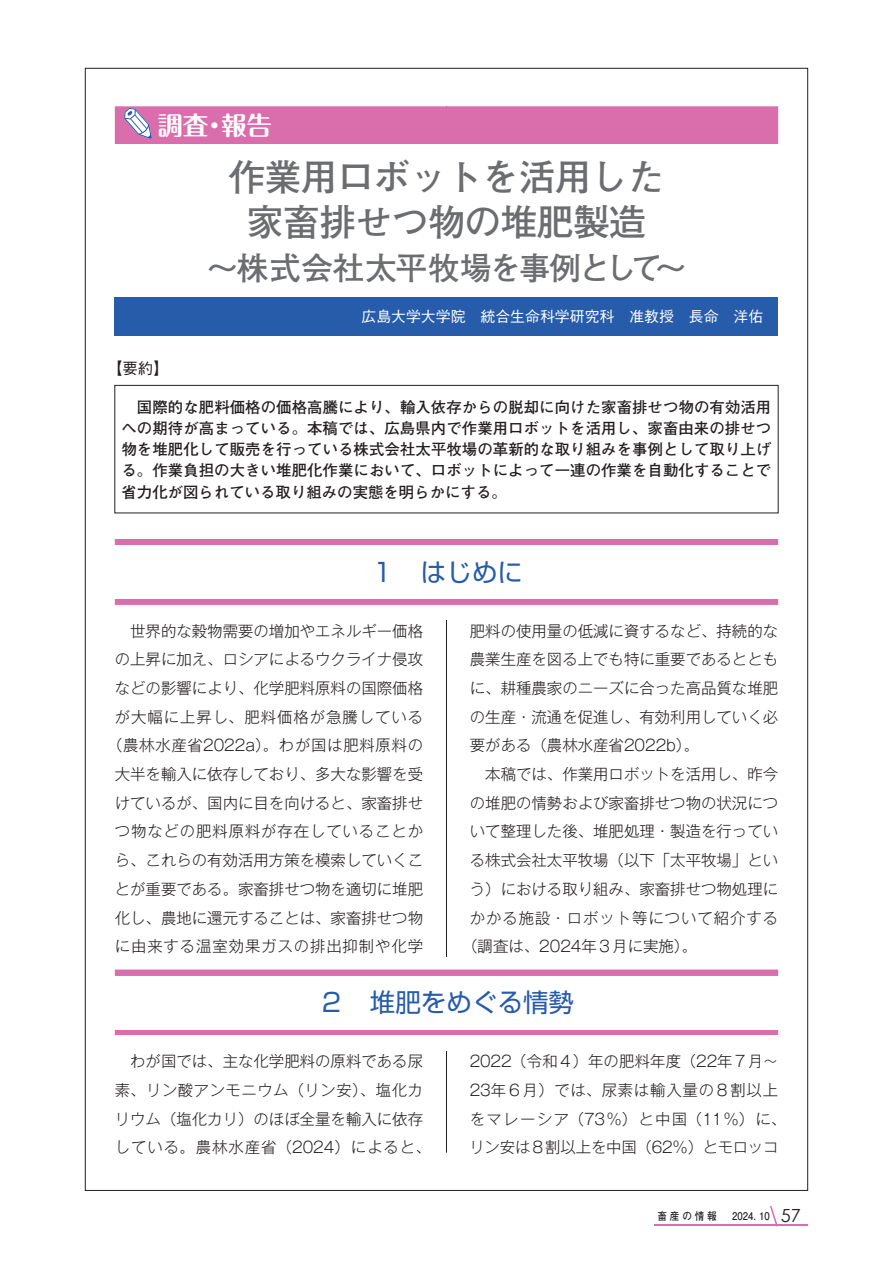
<style>
.page{position:relative;width:893px;height:1263px;background:#fff}
.page>*{position:absolute;margin:0;border:0;box-sizing:border-box;transform-origin:0 0}
.調査報告タイトル{font:700 37.2px "Futo Go B101 Pr 5";letter-spacing:-.025em;color:#6c6d70}
.タイトルサブ{font:700 31.95px "Futo Go B101 Pro";letter-spacing:-.04em;color:#6c6d70}
.段抜き見出し{font:25.5px "Shin Go Pr 5";color:#275caa}
.調査報告タイトル-2{font:700 25.5px "Maru Fo Pro";color:#fff}
.本文{font:300 15.45px/28.7px "Gothic MB101 Pr 5";color:#231f20;text-align:right}
.要約{font:700 15.45px/21.3px "Futo Go B101 Pro";color:#231f20;text-align:justify}
.本文-2{font:300 15.45px "Gothic MB101 Pr 5";letter-spacing:.06em;color:#231f20}
.t1{font:500 15.45px "Gothic BBB Pro";color:#231f20}
.名前_肩書{font:500 14.85px "Gothic BBB Pr 5";color:#fff}
.t2{font:700 10.65px "Futo Go B101 Pro";letter-spacing:.15em;color:#231f20;scale:.9 1}
.s1{font-family:"Century Gothic";font-weight:400;font-size:18px}
</style>
<div class="page">
<hr style="left:446px;top:106px;width:1px;height:1046px;background:#231f20">
<svg style="left:655px;top:1225px;width:153px;height:1px"></svg>
<svg style="left:769px;top:1206px;width:10px;height:21px"></svg>
<div style="left:102px;top:220px;width:689px;height:309px;background:#fff"></div>
<svg style="left:115px;top:539px;width:663px;height:66px;background:#dd79b1"></svg>
<div style="left:115px;top:545px;width:663px;height:53px;background:#fff"></div>
<div style="left:115px;top:963px;width:663px;height:6px;background:#fff"></div>
<svg style="left:115px;top:969px;width:663px;height:66px;background:#de7fb5"></svg>
<div style="left:115px;top:976px;width:663px;height:53px;background:#fff"></div>
<div style="left:115px;top:1035px;width:663px;height:9px;background:#fff"></div>
<div style="left:115px;top:145px;width:663px;height:153px;background:#fff"></div>
<div style="left:115px;top:298px;width:663px;height:38px;background:#275caa"></div>
<div style="left:114px;top:385px;width:664px;height:128px;border:1px solid #231f20"></div>
<svg style="left:115px;top:106px;width:663px;height:39px;background:#da73ae"></svg>
<p class="調査報告タイトル-2" style="left:157px;top:105px;width:116px">調査・報告</p>
<p class="調査報告タイトル" style="left:228px;top:147px;width:438px">作業用ロボットを活用した</p>
<p class="調査報告タイトル" style="left:246px;top:192px;width:401px">家畜排せつ物の堆肥製造</p>
<p class="タイトルサブ" style="left:206px;top:242px;width:482px">〜株式会社太平牧場を事例として〜</p>
<p class="名前_肩書" style="left:361px;top:305px;width:403px">広島大学大学院　統合生命科学研究科　准教授　長命　洋佑</p>
<p class="t1" style="left:107px;top:356px;width:63px">【要約】</p>
<p class="要約" style="left:122px;top:394px;width:651px">　国際的な肥料価格の価格高騰により、輸入依存からの脱却に向けた家畜排せつ物の有効活用への期待が高まっている。本稿では、広島県内で作業用ロボットを活用し、家畜由来の排せつ物を堆肥化して販売を行っている株式会社太平牧場の革新的な取り組みを事例として取り上げる。作業負担の大きい堆肥化作業において、ロボットによって一連の作業を自動化することで省力化が図られている取り組みの実態を明らかにする。</p>
<p class="段抜き見出し" style="left:370px;top:551px;width:155px">１　はじめに</p>
<p class="本文" style="left:107px;top:615px;width:318px">世界的な穀物需要の増加やエネルギー価格<br>の上昇に加え、ロシアによるウクライナ侵攻などの影響により、化学肥料原料の国際価格が大幅に上昇し、肥料価格が急騰している（農林水産省2022a）。わが国は肥料原料の大半を輸入に依存しており、多大な影響を受けているが、国内に目を向けると、家畜排せつ物などの肥料原料が存在していることから、これらの有効活用方策を模索していくことが重要である。家畜排せつ物を適切に堆肥化し、農地に還元することは、家畜排せつ物に由来する温室効果ガスの排出抑制や化学</p>
<p class="本文" style="left:470px;top:615px;width:310px;text-align:justify">肥料の使用量の低減に資するなど、持続的な農業生産を図る上でも特に重要であるとともに、耕種農家のニーズに合った高品質な堆肥の生産・流通を促進し、有効利用していく必要がある（農林水産省2022b）。</p>
<p class="本文" style="left:485px;top:758px;width:294px">本稿では、作業用ロボットを活用し、昨今</p>
<p class="本文" style="left:470px;top:787px;width:310px">の堆肥の情勢および家畜排せつ物の状況につ</p>
<p class="本文" style="left:470px;top:816px;width:310px">いて整理した後、堆肥処理・製造を行ってい</p>
<p class="本文" style="left:470px;top:845px;width:310px">る株式会社太平牧場（以下「太平牧場」とい</p>
<p class="本文" style="left:470px;top:873px;width:310px">う）における取り組み、家畜排せつ物処理に</p>
<p class="本文-2" style="left:470px;top:905px;width:310px">かかる施設・ロボット等について紹介する</p>
<p class="本文" style="left:462px;top:931px;width:236px">（調査は、2024年３月に実施）。</p>
<p class="段抜き見出し" style="left:319px;top:981px;width:257px">２　堆肥をめぐる情勢</p>
<p class="本文" style="left:115px;top:1045px;width:317px;text-align:center">わが国では、主な化学肥料の原料である尿<br>素、リン酸アンモニウム（リン安）、塩化カリウム（塩化カリ）のほぼ全量を輸入に依存している。農林水産省（2024）によると、</p>
<p class="本文" style="left:470px;top:1045px;width:318px;text-align:left">2022（令和４）年の肥料年度（22年７月～<br>23年６月）では、尿素は輸入量の８割以上をマレーシア（73％）と中国（11％）に、リン安は８割以上を中国（62％）とモロッコ</p>
<p class="t2" style="left:657px;top:1208px;width:67px">畜産の情報</p>
<p class="t2" style="left:732px;top:1208px;width:78px">2024. 10 <span class="s1">57</span></p>
</div>
